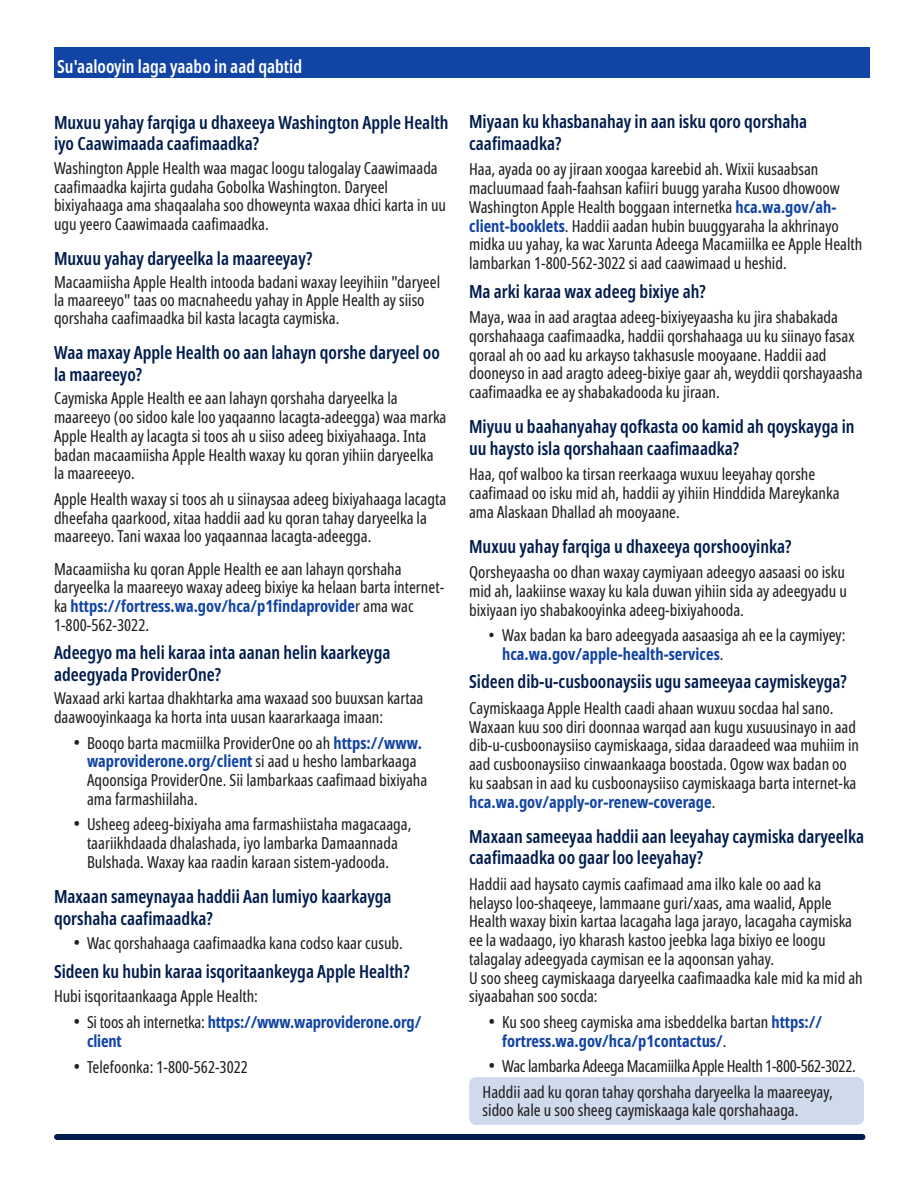
<style>
.page{position:relative;width:918px;height:1188px;background:#fff}
.page>*{position:absolute;margin:0;border:0;box-sizing:border-box;transform-origin:0 0}
.t1{font:600 extra-condensed 18px/21.6px "Noto Sans";color:#001c4e}
.t2{font:600 extra-condensed 18px "Noto Sans";color:#fff}
.t3{font:extra-condensed 16.5px/18.8px "Noto Sans";color:#231f20}
.t4{font:700 extra-condensed 16.5px/18.8px "Noto Sans";letter-spacing:-.01em;color:#1144a4}
.t5{font:extra-condensed 16.5px "Noto Sans";letter-spacing:-.02em;color:#231f20}
.s1{font-weight:700;color:#1144a4}
.s2{font-size:18px}
.s3{font-weight:400;font-size:18px;color:#231f20}
.s4{font-weight:400;color:#231f20}
</style>
<div class="page">
<div style="left:469px;top:1077px;width:395px;height:48px;background:#cfdaed;border-radius:7px"></div>
<div style="left:54px;top:48px;width:815px;height:30px;background:#1144a4"></div>
<div style="left:57px;top:1134px;width:805px;height:6px;background:#001c4e"></div>
<p class="t2" style="left:57px;top:54px;width:246px">Su'aalooyin laga yaabo in aad qabtid</p>
<p class="t1" style="left:54px;top:112px;width:396px">Muxuu yahay farqiga u dhaxeeya Washington Apple Health iyo Caawimaada caafimaadka?</p>
<p class="t3" style="left:54px;top:159px;width:394px">Washington Apple Health waa magac loogu talogalay Caawimaada caafimaadka kajirta gudaha Gobolka Washington. Daryeel bixiyahaaga ama shaqaalaha soo dhoweynta waxaa dhici karta in uu ugu yeero Caawimaada caafimaadka.</p>
<p class="t1" style="left:54px;top:248px;width:260px">Muxuu yahay daryeelka la maareeyay?</p>
<p class="t3" style="left:54px;top:273px;width:388px;line-height:18px">Macaamiisha Apple Health intooda badani waxay leeyihiin "daryeel la maareeyo" taas oo macnaheedu yahay in Apple Health ay siiso qorshaha caafimaadka bil kasta lacagta caymiska.</p>
<p class="t1" style="left:54px;top:342px;width:387px">Waa maxay Apple Health oo aan lahayn qorshe daryeel oo la maareeyo?</p>
<p class="t3" style="left:54px;top:389px;width:394px">Caymiska Apple Health ee aan lahayn qorshaha daryeelka la maareeyo (oo sidoo kale loo yaqaanno lacagta-adeegga) waa marka Apple Health ay lacagta si toos ah u siiso adeeg bixiyahaaga. Inta badan macaamiisha Apple Health waxay ku qoran yihiin daryeelka la maareeeyo.</p>
<p class="t3" style="left:54px;top:490px;width:394px">Apple Health waxay si toos ah u siinaysaa adeeg bixiyahaaga lacagta dheefaha qaarkood, xitaa haddii aad ku qoran tahay daryeelka la maareeyo. Tani waxaa loo yaqaannaa lacagta-adeegga.</p>
<p class="t3" style="left:54px;top:560px;width:392px">Macaamiisha ku qoran Apple Health ee aan lahayn qorshaha daryeelka la maareeyo waxay adeeg bixiye ka helaan barta internet&shy;ka <span class="s1">https://fortress.wa.gov/hca/p1findaprovide</span>r ama wac 1-800-562-3022.</p>
<p class="t1" style="left:54px;top:642px;width:338px">Adeegyo ma heli karaa inta aanan helin kaarkeyga adeegyada ProviderOne?</p>
<p class="t3" style="left:54px;top:689px;width:371px">Waxaad arki kartaa dhakhtarka ama waxaad soo buuxsan kartaa daawooyinkaaga ka horta inta uusan kaararkaaga imaan:</p>
<p class="t3" style="left:87px;top:734px;width:342px;text-indent:-14px"><span class="s2">•</span> Booqo barta macmiilka ProviderOne oo ah <span class="s1">https://www. waproviderone.org/client</span> si aad u hesho lambarkaaga Aqoonsiga ProviderOne. Sii lambarkaas caafimaad bixiyaha ama farmashiilaha.</p>
<p class="t3" style="left:74px;top:815px;width:340px;text-align:center"><span class="s2">•</span> Usheeg adeeg-bixiyaha ama farmashiistaha magacaaga, taariikhdaada dhalashada, iyo lambarka Damaannada<br>Bulshada. Waxay kaa raadin karaan sistem-yadooda.</p>
<p class="t1" style="left:54px;top:886px;width:339px">Maxaan sameynayaa haddii Aan lumiyo kaarkayga qorshaha caafimaadka?</p>
<p class="t3" style="left:74px;top:934px;width:331px"><span class="s2">•</span> Wac qorshahaaga caafimaadka kana codso kaar cusub.</p>
<p class="t1" style="left:54px;top:961px;width:357px">Sideen ku hubin karaa isqoritaankeyga Apple Health?</p>
<p class="t3" style="left:54px;top:987px;width:206px">Hubi isqoritaankaaga Apple Health:</p>
<p class="t4" style="left:87px;top:1013px;width:336px;text-indent:-14px"><span class="s3">•</span> <span class="s4">Si toos ah internetka:</span> https://www.waproviderone.org/ client</p>
<p class="t3" style="left:74px;top:1058px;width:176px"><span class="s2">•</span> Telefoonka: 1-800-562-3022</p>
<p class="t1" style="left:469px;top:111px;width:340px">Miyaan ku khasbanahay in aan isku qoro qorshaha caafimaadka?</p>
<p class="t3" style="left:469px;top:161px;width:395px">Haa, ayada oo ay jiraan xoogaa kareebid ah. Wixii kusaabsan macluumaad faah-faahsan kafiiri buugg yaraha Kusoo dhowoow Washington Apple Health boggaan internetka <span class="s1">hca.wa.gov/ah&shy;client-booklets</span>. Haddii aadan hubin buuggyaraha la akhrinayo midka uu yahay, ka wac Xarunta Adeega Macamiilka ee Apple Health lambarkan 1-800-562-3022 si aad caawimaad u heshid.</p>
<p class="t1" style="left:469px;top:281px;width:238px">Ma arki karaa wax adeeg bixiye ah?</p>
<p class="t3" style="left:469px;top:308px;width:395px">Maya, waa in aad aragtaa adeeg-bixiyeyaasha ku jira shabakada qorshahaaga caafimaadka, haddii qorshahaaga uu ku siinayo fasax qoraal ah oo aad ku arkayso takhasusle mooyaane. Haddii aad dooneyso in aad aragto adeeg-bixiye gaar ah, weyddii qorshayaasha caafimaadka ee ay shabakadooda ku jiraan.</p>
<p class="t1" style="left:469px;top:416px;width:387px">Miyuu u baahanyahay qofkasta oo kamid ah qoyskayga in uu haysto isla qorshahaan caafimaadka?</p>
<p class="t3" style="left:469px;top:465px;width:372px">Haa, qof walboo ka tirsan reerkaaga wuxuu leeyahay qorshe caafimaad oo isku mid ah, haddii ay yihiin Hinddida Mareykanka ama Alaskaan Dhallad ah mooyaane.</p>
<p class="t1" style="left:469px;top:536px;width:324px">Muxuu yahay farqiga u dhaxeeya qorshooyinka?</p>
<p class="t3" style="left:469px;top:563px;width:379px">Qorsheyaasha oo dhan waxay caymiyaan adeegyo aasaasi oo isku mid ah, laakiinse waxay ku kala duwan yihiin sida ay adeegyadu u bixiyaan iyo shabakooyinka adeeg-bixiyahooda.</p>
<p class="t3" style="left:502px;top:626px;width:345px;text-indent:-14px">• Wax badan ka baro adeegyada aasaasiga ah ee la caymiyey: <span class="s1">hca.wa.gov/apple-health-services</span>.</p>
<p class="t1" style="left:469px;top:671px;width:379px">Sideen dib-u-cusboonaysiis ugu sameeyaa caymiskeyga?</p>
<p class="t3" style="left:469px;top:699px;width:392px">Caymiskaaga Apple Health caadi ahaan wuxuu socdaa hal sano.<br>Waxaan kuu soo diri doonnaa warqad aan kugu xusuusinayo in aad dib-u-cusboonaysiiso caymiskaaga, sidaa daraadeed waa muhiim in aad cusboonaysiiso cinwaankaaga boostada. Ogow wax badan oo ku saabsan in aad ku cusboonaysiiso caymiskaaga barta internet-ka <span class="s1">hca.wa.gov/apply-or-renew-coverage</span>.</p>
<p class="t1" style="left:469px;top:826px;width:396px">Maxaan sameeyaa haddii aan leeyahay caymiska daryeelka caafimaadka oo gaar loo leeyahay?</p>
<p class="t3" style="left:469px;top:875px;width:385px">Haddii aad haysato caymis caafimaad ama ilko kale oo aad ka helayso loo-shaqeeye, lammaane guri/xaas, ama waalid, Apple Health waxay bixin kartaa lacagaha laga jarayo, lacagaha caymiska ee la wadaago, iyo kharash kastoo jeebka laga bixiyo ee loogu talagalay adeegyada caymisan ee la aqoonsan yahay.</p>
<p class="t3" style="left:469px;top:969px;width:395px">U soo sheeg caymiskaaga daryeelka caafimaadka kale mid ka mid ah siyaabahan soo socda:</p>
<p class="t4" style="left:502px;top:1013px;width:322px;text-indent:-14px"><span class="s3">•</span> <span class="s4">Ku soo sheeg caymiska ama isbeddelka bartan</span> https:// fortress.wa.gov/hca/p1contactus/<span class="s4">.</span></p>
<p class="t5" style="left:489px;top:1055px;width:369px"><span class="s2">•</span> Wac lambarka Adeega Macamiilka Apple Health 1-800-562-3022.</p>
<p class="t3" style="left:483px;top:1083px;width:352px">Haddii aad ku qoran tahay qorshaha daryeelka la maareeyay, sidoo kale u soo sheeg caymiskaaga kale qorshahaaga.</p>
</div>
